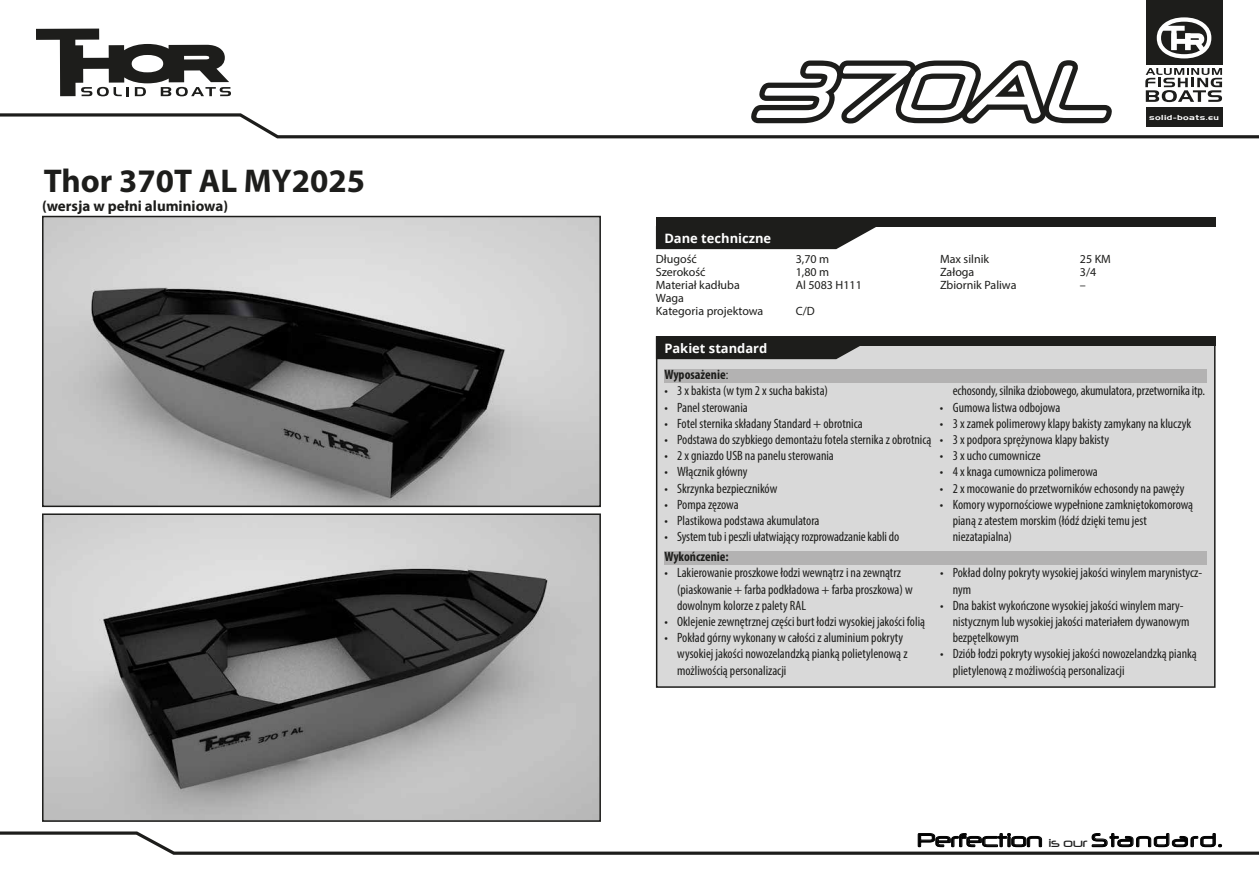
<style>
.page{position:relative;width:1259px;height:893px;background:#fff}
.page>*{position:absolute;margin:0;border:0;box-sizing:border-box;transform-origin:0 0}
.t1{font:700 33px "Myriad Pro";color:#1d1d1b}
.t2{font:18.15px "Neuropol";color:#010101}
.t3{font:700 15px "Myriad Pro";color:#1d1d1b}
.t4{font:condensed 13.5px/16.2px "Myriad Pro";color:#1d1d1b}
.t5{font:700 condensed 13.5px "Myriad Pro";color:#1d1d1b}
.t6{font:700 12.9px "Open Sans";color:#fff}
.t7{font:12px/12.9px "Myriad Pro";color:#1d1d1b}
.t8{font:7.05px "Handel Gothic EU";letter-spacing:.05em;color:#fff;scale:1.31 1}
.s1{font-weight:400}
.s2{font-size:10.95px;color:#1f1f1f}
</style>
<div class="page">
<div style="left:1146px;top:0;width:76px;height:64px;background:#1d1d1b"></div>
<svg style="left:0;top:831px;width:1259px;height:24px"></svg>
<div style="left:656px;top:336px;width:559px;height:352px;background:#d9d9d9;border:2px solid #1d1d1b"></div>
<img style="left:45px;top:219px;width:553px;height:285px">
<div style="left:42px;top:216px;width:559px;height:291px;border:2px solid #1d1d1b"></div>
<img style="left:45px;top:516px;width:553px;height:303px">
<div style="left:42px;top:513px;width:559px;height:309px;border:2px solid #1d1d1b"></div>
<svg style="left:0;top:17px;width:1259px;height:122px"></svg>
<div style="left:664px;top:369px;width:543px;height:14px;background:#b3b2b2"></div>
<div style="left:664px;top:551px;width:543px;height:14px;background:#b3b2b2"></div>
<div style="left:656px;top:346px;width:204px;height:13px;background:#1d1d1b"></div>
<svg style="left:656px;top:226px;width:221px;height:23px;background:#31312f"></svg>
<div style="left:656px;top:336px;width:559px;height:10px;background:#1d1d1b"></div>
<div style="left:656px;top:217px;width:559px;height:9px;background:#1d1d1b"></div>
<h1 class="t1" style="left:44px;top:159px;width:323px">Thor 370T AL MY2025</h1>
<p class="t3" style="left:42px;top:196px;width:188px">(wersja w pełni aluminiowa)</p>
<p class="t8" style="left:1149px;top:113px;width:55px">solid-boats.eu</p>
<p class="t6" style="left:664px;top:229px;width:108px">Dane techniczne</p>
<p class="t7" style="left:656px;top:253px;width:42px">Długość</p>
<p class="t7" style="left:796px;top:253px;width:35px">3,70 m</p>
<p class="t7" style="left:656px;top:265px;width:51px">Szerokość</p>
<p class="t7" style="left:796px;top:265px;width:35px">1,80 m</p>
<p class="t7" style="left:656px;top:278px;width:85px">Materiał kadłuba</p>
<p class="t7" style="left:796px;top:278px;width:68px">Al 5083 H111</p>
<p class="t7" style="left:656px;top:291px;width:109px">Waga<br>Kategoria projektowa</p>
<p class="t7" style="left:796px;top:304px;width:21px">C/D</p>
<p class="t7" style="left:940px;top:253px;width:51px">Max silnik</p>
<p class="t7" style="left:1079px;top:253px;width:33px">25 KM</p>
<p class="t7" style="left:940px;top:265px;width:36px">Załoga</p>
<p class="t7" style="left:1079px;top:265px;width:18px">3/4</p>
<p class="t7" style="left:940px;top:278px;width:78px">Zbiornik Paliwa</p>
<p class="t7" style="left:1079px;top:278px;width:7px">–</p>
<p class="t6" style="left:664px;top:339px;width:104px">Pakiet standard</p>
<p class="t5" style="left:664px;top:366px;width:65px">Wyposażenie<span class="s1">:</span></p>
<p class="t4" style="left:664px;top:383px;width:165px">• 3 x bakista (w tym 2 x sucha bakista)</p>
<p class="t4" style="left:664px;top:399px;width:85px">• Panel sterowania</p>
<p class="t4" style="left:664px;top:415px;width:200px">• Fotel sternika składany Standard + obrotnica</p>
<p class="t4" style="left:664px;top:431px;width:268px">• Podstawa do szybkiego demontażu fotela sternika z obrotnicą</p>
<p class="t4" style="left:664px;top:448px;width:171px">• 2 x gniazdo USB na panelu sterowania</p>
<p class="t4" style="left:664px;top:464px;width:85px">• Włącznik główny</p>
<p class="t4" style="left:664px;top:480px;width:114px">• Skrzynka bezpieczników</p>
<p class="t4" style="left:664px;top:496px;width:76px">• Pompa zęzowa</p>
<p class="t4" style="left:664px;top:512px;width:157px">• Plastikowa podstawa akumulatora</p>
<p class="t4" style="left:664px;top:529px;width:236px">• System tub i peszli ułatwiający rozprowadzanie kabli do</p>
<p class="t5" style="left:664px;top:548px;width:66px">Wykończenie:</p>
<p class="t4" style="left:677px;top:565px;width:237px;text-indent:-13px">• Lakierowanie proszkowe łodzi wewnątrz i na zewnątrz (piaskowanie + farba podkładowa + farba proszkowa) w dowolnym kolorze z palety RAL</p>
<p class="t4" style="left:664px;top:613px;width:262px">• Oklejenie zewnętrznej części burt łodzi wysokiej jakości folią</p>
<p class="t4" style="left:677px;top:629px;width:232px;text-indent:-13px">• Pokład górny wykonany w całości z aluminium pokryty wysokiej jakości nowozelandzką pianką polietylenową z możliwością personalizacji</p>
<p class="t4" style="left:952px;top:383px;width:254px">echosondy, silnika dziobowego, akumulatora, przetwornika itp.</p>
<p class="t4" style="left:940px;top:399px;width:122px">• Gumowa listwa odbojowa</p>
<p class="t4" style="left:940px;top:415px;width:253px">• 3 x zamek polimerowy klapy bakisty zamykany na kluczyk</p>
<p class="t4" style="left:940px;top:431px;width:171px">• 3 x podpora sprężynowa klapy bakisty</p>
<p class="t4" style="left:940px;top:448px;width:102px">• 3 x ucho cumownicze</p>
<p class="t4" style="left:940px;top:464px;width:159px">• 4 x knaga cumownicza polimerowa</p>
<p class="t4" style="left:940px;top:480px;width:246px">• 2 x mocowanie do przetworników echosondy na pawęży</p>
<p class="t4" style="left:952px;top:496px;width:242px;text-indent:-13px">• Komory wypornościowe wypełnione zamkniętokomorową pianą z atestem morskim (łódź dzięki temu jest niezatapialna)</p>
<p class="t4" style="left:952px;top:565px;width:251px;text-indent:-13px">• Pokład dolny pokryty wysokiej jakości winylem marynistycz&shy;nym</p>
<p class="t4" style="left:952px;top:597px;width:238px;text-indent:-13px">• Dna bakist wykończone wysokiej jakości winylem mary&shy;nistycznym lub wysokiej jakości materiałem dywanowym bezpętelkowym</p>
<p class="t4" style="left:952px;top:646px;width:246px;text-indent:-13px">• Dziób łodzi pokryty wysokiej jakości nowozelandzką pianką plietylenową z możliwością personalizacji</p>
<h2 class="t2" style="left:917px;top:829px;width:306px">Perfection <span class="s2">is our</span> Standa rd.</h2>
</div>
